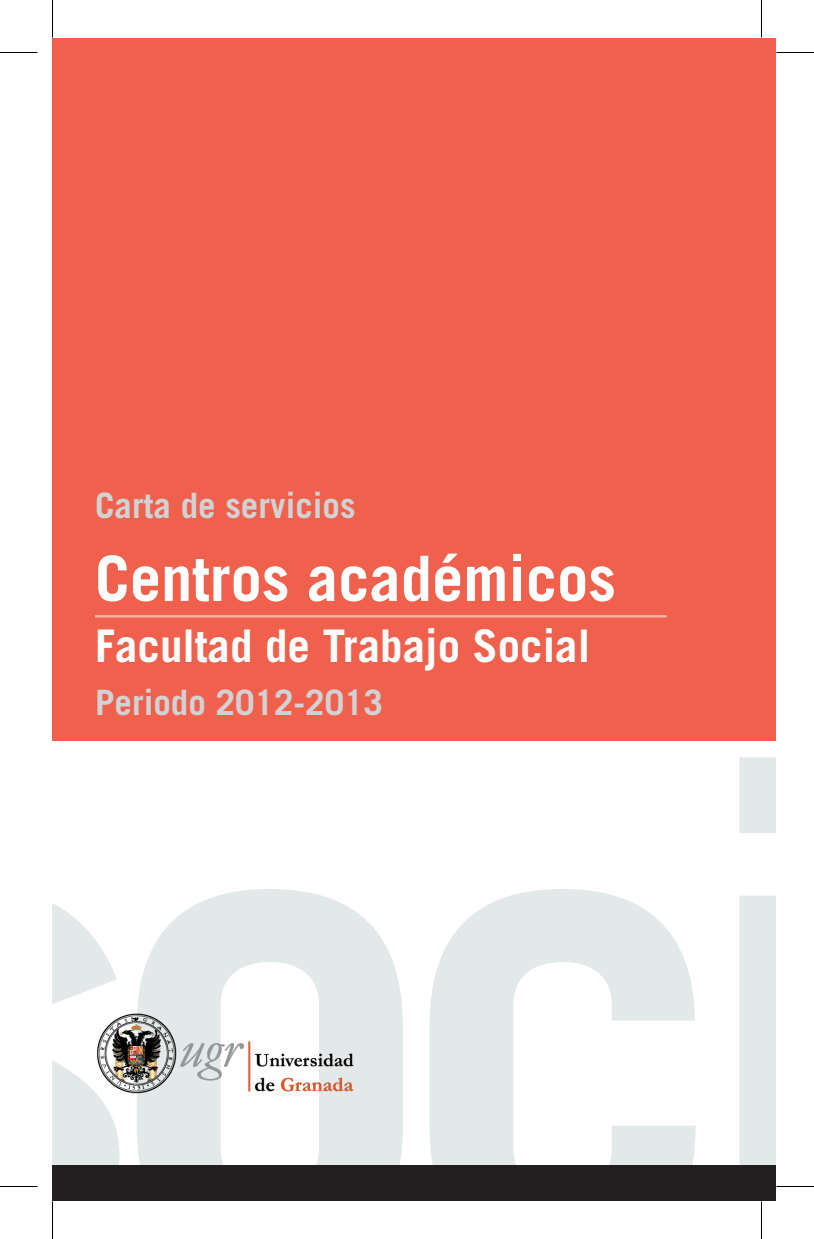
<style>
.page{position:relative;width:814px;height:1239px;background:#fff}
.page>*{position:absolute;margin:0;border:0;box-sizing:border-box;transform-origin:0 0}
.Grande_portada{font:700 665px "Trade Gothic LT Std";color:#e3e9e9}
.Título_principal{font:700 62.5px "Trade Gothic LT Std";color:#fff}
.Nombre_facultad{font:700 45px "Trade Gothic LT Std";color:#fff}
.Carta_de_servicios_t{font:700 35px "Trade Gothic LT Std";color:#d1d2d4}
</style>
<div class="page">
<div style="left:52px;top:38px;width:723px;height:702px;background:#ef614d"></div>
<div style="left:52px;top:1165px;width:723px;height:36px;background:#231f20"></div>
<hr style="left:95px;top:615px;width:571px;height:2px;background:#f7b0a6">
<img style="left:97px;top:1013px;width:256px;height:81px">
<hr style="left:0;top:52px;width:38px;height:1px;background:#000">
<hr style="left:776px;top:52px;width:38px;height:1px;background:#000">
<hr style="left:0;top:1186px;width:38px;height:1px;background:#000">
<hr style="left:776px;top:1186px;width:38px;height:1px;background:#000">
<hr style="left:52px;top:0;width:1px;height:37px;background:#000">
<hr style="left:52px;top:1201px;width:1px;height:38px;background:#000">
<hr style="left:761px;top:0;width:1px;height:37px;background:#000">
<hr style="left:761px;top:1201px;width:1px;height:38px;background:#000">
<p class="Carta_de_servicios_t" style="left:95px;top:483px;width:262px">Carta de servicios</p>
<p class="Título_principal" style="left:95px;top:540px;width:522px">Centros académicos</p>
<p class="Nombre_facultad" style="left:95px;top:618px;width:497px">Facultad de Trabajo Social</p>
<p class="Carta_de_servicios_t" style="left:95px;top:681px;width:289px">Periodo 2012-2013</p>
<p class="Grande_portada" style="left:103px;top:612px;width:772px">oci</p>
</div>
